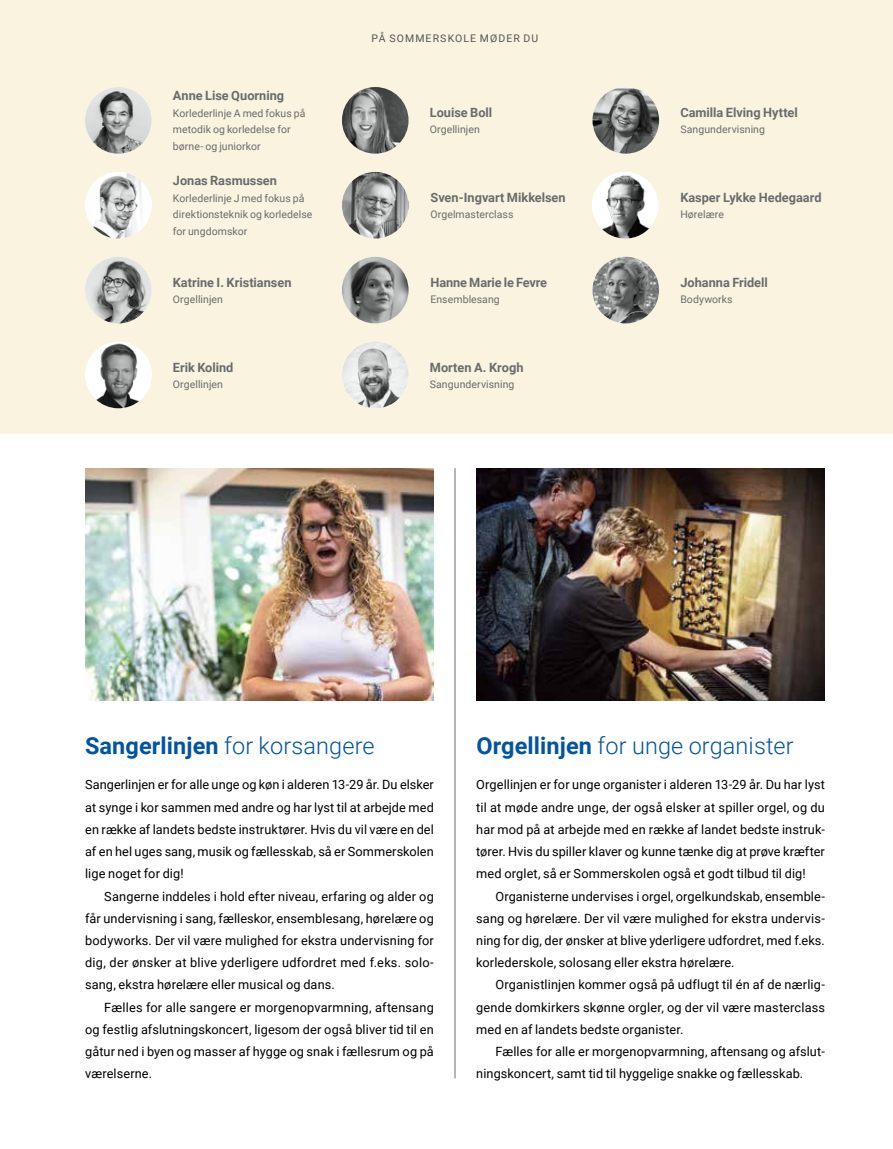
<style>
.page{position:relative;width:893px;height:1149px;background:#fff}
.page>*{position:absolute;margin:0;border:0;box-sizing:border-box;transform-origin:0 0}
.t1{font:300 23.55px "Roboto";letter-spacing:.005em;color:#0054a1}
.t2{font:12.75px/22.2px "Roboto";letter-spacing:.01em;color:#000;text-align:justify}
.t3{font:700 12.75px "Roboto";color:#6a6c6c}
.t4{font:10.5px/16.5px "Roboto";letter-spacing:.005em;color:#6a6c6c}
.t5{font:10.5px "Roboto";letter-spacing:.105em;color:#535454}
.s1{font-weight:700}
</style>
<div class="page">
<div style="left:0;top:0;width:893px;height:434px;background:#f9f3e0"></div>
<img style="left:85px;top:87px;width:67px;height:67px;border-radius:33px">
<img style="left:85px;top:172px;width:67px;height:66px;border-radius:33px">
<img style="left:85px;top:257px;width:67px;height:66px;border-radius:33px">
<img style="left:85px;top:341px;width:66px;height:67px">
<img style="left:342px;top:87px;width:67px;height:67px;border-radius:33px">
<img style="left:342px;top:172px;width:67px;height:66px;border-radius:33px">
<img style="left:342px;top:257px;width:67px;height:66px;border-radius:33px">
<img style="left:342px;top:341px;width:67px;height:67px;border-radius:33px">
<img style="left:592px;top:87px;width:67px;height:67px;border-radius:33px">
<img style="left:592px;top:257px;width:67px;height:66px;border-radius:33px">
<hr style="left:455px;top:468px;width:1px;height:609px;background:#6a6c6c">
<img style="left:476px;top:468px;width:349px;height:232px">
<img style="left:85px;top:468px;width:349px;height:232px">
<div style="left:592px;top:172px;width:66px;height:66px;background:#fff;border-radius:50%"></div>
<img style="left:600px;top:175px;width:52px;height:63px">
<p class="t3" style="left:173px;top:87px;width:113px">Anne Lise Quorning</p>
<p class="t4" style="left:173px;top:104px;width:134px">Korlederlinje A med fokus på metodik og korledelse for børne- og juniorkor</p>
<p class="t3" style="left:173px;top:172px;width:106px">Jonas Rasmussen</p>
<p class="t4" style="left:173px;top:189px;width:141px">Korlederlinje J med fokus på direktionsteknik og korledelse for ungdomskor</p>
<p class="t3" style="left:173px;top:273px;width:120px">Katrine I. Kristiansen</p>
<p class="t4" style="left:173px;top:291px;width:52px">Orgellinjen</p>
<p class="t3" style="left:173px;top:358px;width:62px">Erik Kolind</p>
<p class="t4" style="left:173px;top:375px;width:52px">Orgellinjen</p>
<p class="t5" style="left:372px;top:31px;width:168px">PÅ SOMMERSKOLE MØDER DU</p>
<p class="t3" style="left:430px;top:103px;width:64px">Louise Boll</p>
<p class="t4" style="left:430px;top:121px;width:52px">Orgellinjen</p>
<p class="t3" style="left:430px;top:188px;width:137px">Sven-Ingvart Mikkelsen</p>
<p class="t4" style="left:430px;top:206px;width:85px">Orgelmasterclass</p>
<p class="t3" style="left:430px;top:273px;width:118px">Hanne Marie le Fevre</p>
<p class="t4" style="left:430px;top:291px;width:71px">Ensemblesang</p>
<p class="t3" style="left:430px;top:358px;width:95px">Morten A. Krogh</p>
<p class="t4" style="left:430px;top:375px;width:86px">Sangundervisning</p>
<p class="t3" style="left:680px;top:103px;width:119px">Camilla Elving Hyttel</p>
<p class="t4" style="left:680px;top:121px;width:86px">Sangundervisning</p>
<p class="t3" style="left:680px;top:188px;width:143px">Kasper Lykke Hedegaard</p>
<p class="t4" style="left:680px;top:206px;width:45px">Hørelære</p>
<p class="t3" style="left:680px;top:273px;width:89px">Johanna Fridell</p>
<p class="t4" style="left:680px;top:291px;width:54px">Bodyworks</p>
<h1 class="t1" style="left:85px;top:728px;width:291px"><span class="s1">Sangerlinjen</span> for korsangere</h1>
<p class="t2" style="left:85px;top:773px;width:350px">Sangerlinjen er for alle unge og køn i alderen 13-29 år. Du elsker at synge i kor sammen med andre og har lyst til at arbejde med en række af landets bedste instruktører. Hvis du vil være en del af en hel uges sang, musik og fællesskab, så er Sommerskolen lige noget for dig!</p>
<p class="t2" style="left:85px;top:884px;width:350px;text-indent:19px">Sangerne inddeles i hold efter niveau, erfaring og alder og får undervisning i sang, fælleskor, ensemblesang, hørelære og bodyworks. Der vil være mulighed for ekstra undervisning for dig, der ønsker at blive yderligere udfordret med f.eks. solo&shy;sang, ekstra hørelære eller musical og dans.</p>
<p class="t2" style="left:85px;top:995px;width:350px;text-indent:19px">Fælles for alle sangere er morgenopvarmning, aftensang og festlig afslutningskoncert, ligesom der også bliver tid til en gåtur ned i byen og masser af hygge og snak i fællesrum og på værelserne.</p>
<h1 class="t1" style="left:476px;top:728px;width:319px"><span class="s1">Orgellinjen</span> for unge organister</h1>
<p class="t2" style="left:476px;top:773px;width:350px">Orgellinjen er for unge organister i alderen 13-29 år. Du har lyst til at møde andre unge, der også elsker at spiller orgel, og du har mod på at arbejde med en række af landet bedste instruk&shy;tører. Hvis du spiller klaver og kunne tænke dig at prøve kræfter med orglet, så er Sommerskolen også et godt tilbud til dig!</p>
<p class="t2" style="left:476px;top:884px;width:350px;text-indent:19px">Organisterne undervises i orgel, orgelkundskab, ensemble&shy;sang og hørelære. Der vil være mulighed for ekstra undervis&shy;ning for dig, der ønsker at blive yderligere udfordret, med f.eks. korlederskole, solosang eller ekstra hørelære.</p>
<p class="t2" style="left:476px;top:972px;width:350px;text-indent:19px">Organistlinjen kommer også på udflugt til én af de nærlig&shy;gende domkirkers skønne orgler, og der vil være masterclass med en af landets bedste organister.</p>
<p class="t2" style="left:476px;top:1039px;width:350px;text-indent:19px">Fælles for alle er morgenopvarmning, aftensang og afslut&shy;ningskoncert, samt tid til hyggelige snakke og fællesskab.</p>
</div>
